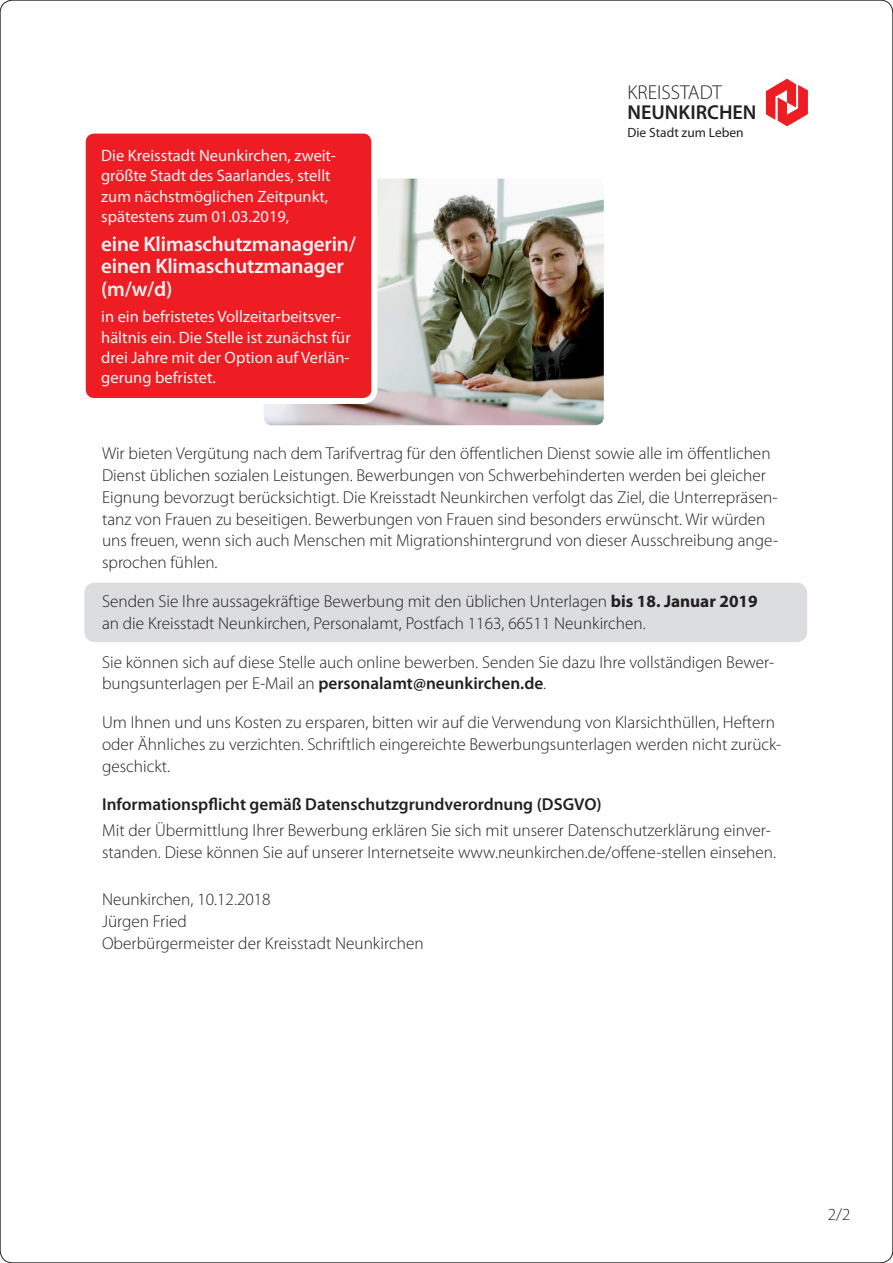
<style>
.page{position:relative;width:893px;height:1263px;background:#fff}
.page>*{position:absolute;margin:0;border:0;box-sizing:border-box;transform-origin:0 0}
.t1{font:600 21px/22.5px "Myriad Pro";letter-spacing:-.01em;color:#f2f3f4}
.t2{font:600 20.1px "Myriad Pro";color:#231f20}
.t3{font:300 20.1px "Myriad Pro";color:#231f20}
.t4{font:300 17.25px/21.8px "Myriad Pro";color:#231f20}
.t5{font:600 17.25px "Myriad Pro";color:#231f20}
.t6{font:300 16.95px "Myriad Pro";color:#231f20}
.t7{font:16.5px/20.2px "Myriad Pro";color:#f2f3f4}
.t8{font:13.5px "Myriad Pro";color:#231f20}
.s1{font-weight:700}
.s2{font-weight:600}
</style>
<div class="page">
<div style="left:84px;top:583px;width:723px;height:59px;background:#dcdddf;border-radius:11px"></div>
<svg style="left:766px;top:79px;width:42px;height:47px"></svg>
<img style="left:264px;top:179px;width:340px;height:246px">
<div style="left:83px;top:131px;width:291px;height:270px;background:#ee1d23;border-radius:12px"></div>
<div style="left:80px;top:128px;width:297px;height:276px;border:6px solid #fff;border-radius:12px"></div>
<p class="t7" style="left:101px;top:145px;width:236px">Die Kreisstadt Neunkirchen, zweit&shy;größte Stadt des Saarlandes, stellt zum nächstmöglichen Zeitpunkt, spätestens zum 01.03.2019,</p>
<p class="t1" style="left:101px;top:232px;width:256px">eine Klimaschutzmanagerin/ einen Klimaschutzmanager (m/w/d)</p>
<p class="t7" style="left:101px;top:307px;width:251px">in ein befristetes Vollzeitarbeitsver&shy;hältnis ein. Die Stelle ist zunächst für drei Jahre mit der Option auf Verlän&shy;gerung befristet.</p>
<p class="t3" style="left:627px;top:81px;width:96px">KREISSTADT</p>
<p class="t2" style="left:627px;top:99px;width:131px">NEUNKIRCHEN</p>
<p class="t8" style="left:627px;top:124px;width:118px">Die Stadt zum Leben</p>
<p class="t4" style="left:102px;top:443px;width:678px">Wir bieten Vergütung nach dem Tarifvertrag für den öffentlichen Dienst sowie alle im öffentlichen Dienst üblichen sozialen Leistungen. Bewerbungen von Schwerbehinderten werden bei gleicher Eignung bevorzugt berücksichtigt. Die Kreisstadt Neunkirchen verfolgt das Ziel, die Unterrepräsen&shy;tanz von Frauen zu beseitigen. Bewerbungen von Frauen sind besonders erwünscht. Wir würden uns freuen, wenn sich auch Menschen mit Migrationshintergrund von dieser Ausschreibung ange&shy;sprochen fühlen.</p>
<p class="t4" style="left:102px;top:591px;width:657px">Senden Sie Ihre aussagekräftige Bewerbung mit den üblichen Unterlagen <span class="s1">bis 18. Januar 2019 </span>an die Kreisstadt Neunkirchen, Personalamt, Postfach 1163, 66511 Neunkirchen.</p>
<p class="t4" style="left:102px;top:651px;width:674px">Sie können sich auf diese Stelle auch online bewerben. Senden Sie dazu Ihre vollständigen Bewer&shy;bungsunterlagen per E-Mail an <span class="s2">personalamt@neunkirchen.de</span>.</p>
<p class="t4" style="left:102px;top:712px;width:681px">Um Ihnen und uns Kosten zu ersparen, bitten wir auf die Verwendung von Klarsichthüllen, Heftern oder Ähnliches zu verzichten. Schriftlich eingereichte Bewerbungsunterlagen werden nicht zurück&shy;geschickt.</p>
<p class="t5" style="left:102px;top:793px;width:501px">Informationspflicht gemäß Datenschutzgrundverordnung (DSGVO)</p>
<p class="t4" style="left:102px;top:820px;width:675px">Mit der Übermittlung Ihrer Bewerbung erklären Sie sich mit unserer Datenschutzerklärung einver&shy;standen. Diese können Sie auf unserer Internetseite www.neunkirchen.de/offene-stellen einsehen.</p>
<p class="t4" style="left:102px;top:889px;width:323px">Neunkirchen, 10.12.2018<br>Jürgen Fried<br>Oberbürgermeister der Kreisstadt Neunkirchen</p>
<p class="t6" style="left:828px;top:1205px;width:24px">2/2</p>
</div>
